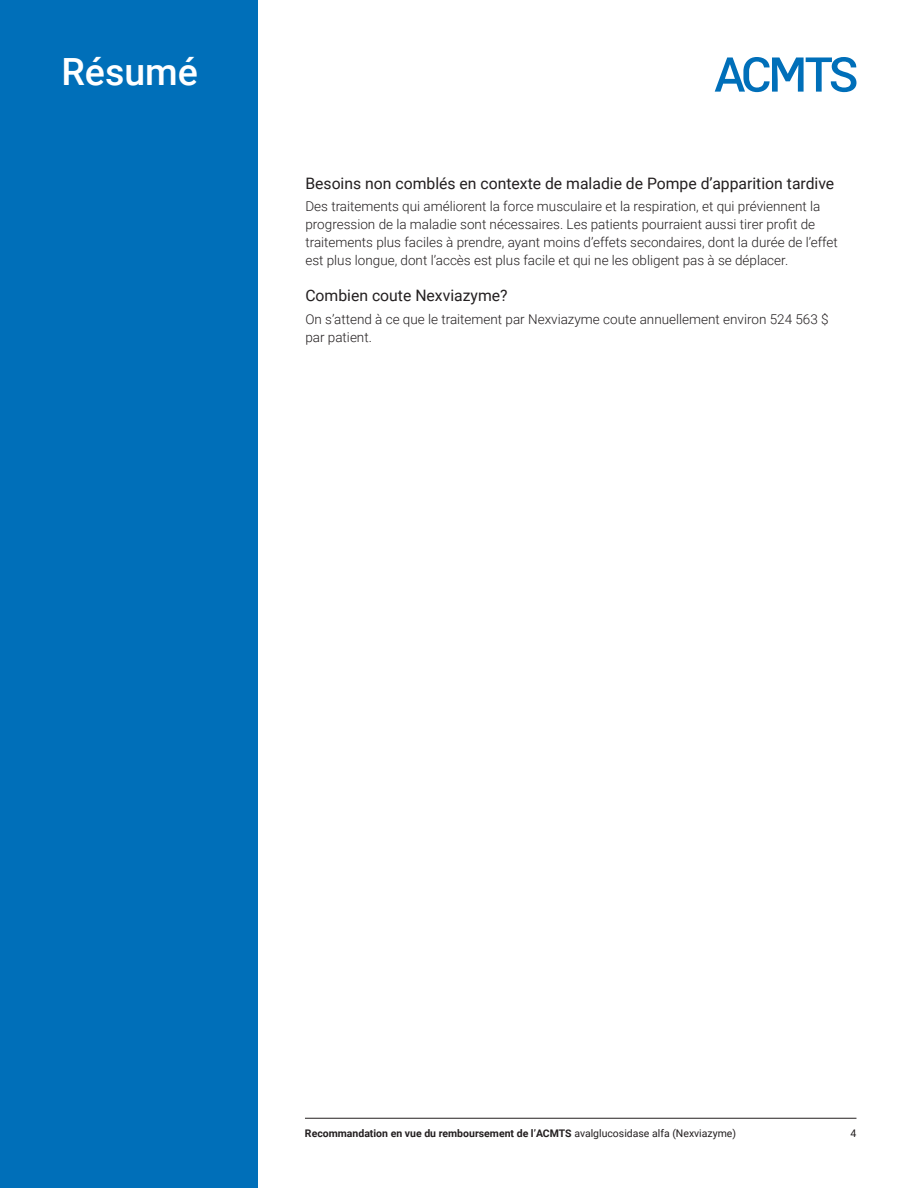
<style>
.page{position:relative;width:918px;height:1188px;background:#fff}
.page>*{position:absolute;margin:0;border:0;box-sizing:border-box;transform-origin:0 0}
.t1{font:500 37.5px "Roboto";color:#fff}
.t2{font:15.75px "Roboto";color:#231f20}
.t3{font:300 13.5px/18px "Roboto";color:#231f20}
.t4{font:700 10.5px "Roboto";color:#231f20}
.t5{font:10.5px "Roboto";color:#231f20}
.s1{font-weight:500}
.s2{font-weight:400}
</style>
<div class="page">
<svg style="left:715px;top:57px;width:141px;height:35px"></svg>
<div style="left:0;top:0;width:257px;height:1188px;background:#006fb9"></div>
<hr style="left:305px;top:1118px;width:551px;height:1px;background:#231f20">
<h1 class="t1" style="left:62px;top:46px;width:138px">Résumé</h1>
<p class="t2" style="left:305px;top:172px;width:530px">Besoins non comblés en contexte de maladie de Pompe d’apparition tardive</p>
<p class="t3" style="left:305px;top:197px;width:534px">Des traitements qui améliorent la force musculaire et la respiration, et qui préviennent la progression de la maladie sont nécessaires. Les patients pourraient aussi tirer profit de traitements plus faciles à prendre, ayant moins d’effets secondaires, dont la durée de l’effet est plus longue, dont l’accès est plus facile et qui ne les obligent pas à se déplacer.</p>
<p class="t2" style="left:305px;top:285px;width:204px">Combien coute Nexviazyme?</p>
<p class="t3" style="left:305px;top:310px;width:525px">On s’attend à ce que le traitement par Nexviazyme coute annuellement environ 524 563 $ par patient.</p>
<p class="t4" style="left:305px;top:1126px;width:433px">Recommandation en vue du remboursement de l<span class="s1">ʼ</span>ACMTS <span class="s2">avalglucosidase alfa (Nexviazyme)</span></p>
<p class="t5" style="left:851px;top:1126px;width:7px">4</p>
</div>
